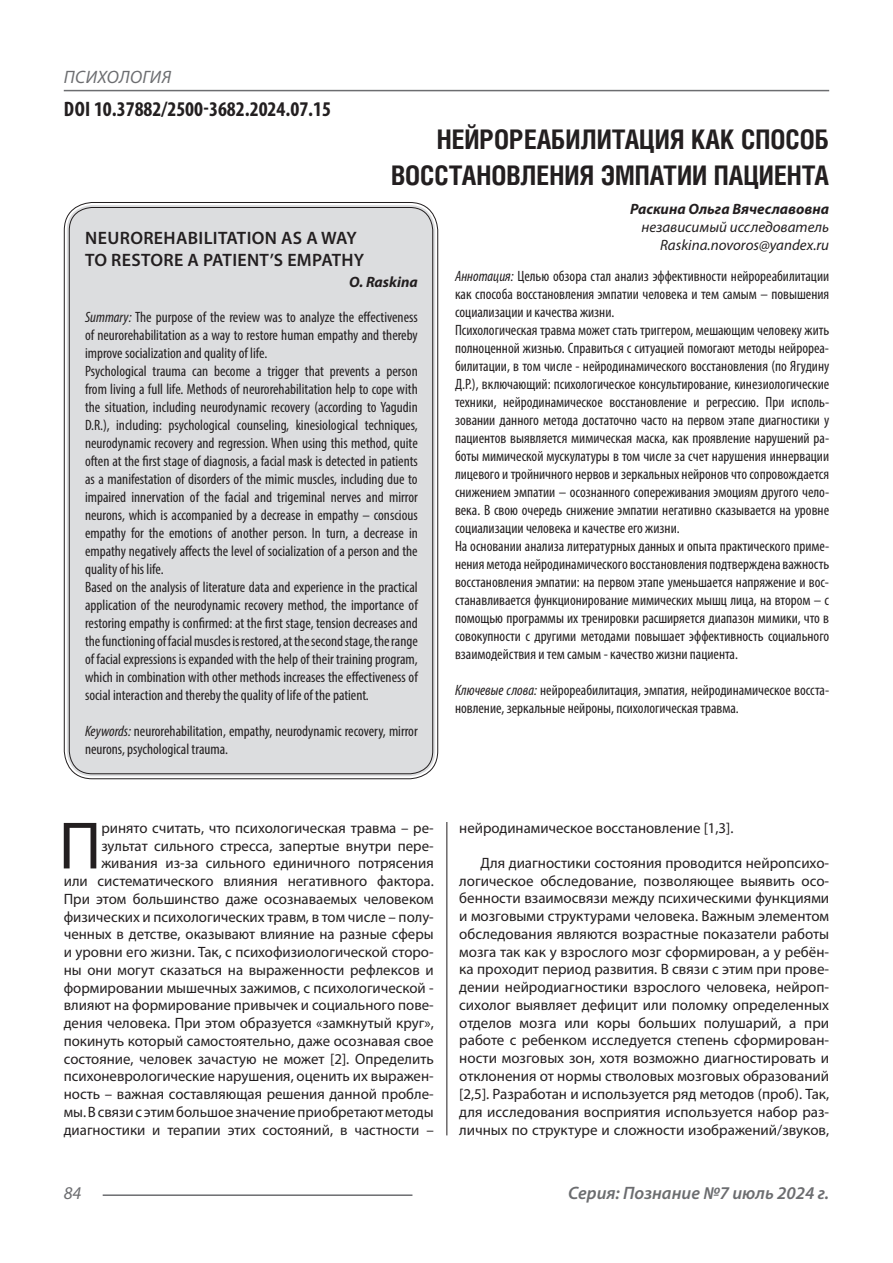
<style>
.page{position:relative;width:893px;height:1263px;background:#fff}
.page>*{position:absolute;margin:0;border:0;box-sizing:border-box;transform-origin:0 0}
.Статья_текст_первый{font:67.5px "Myriad Pro";color:#231f20}
.Статья_название{font:700 27px "Helios Cond C";color:#231f20}
.ДОИ{font:700 condensed 21px "Myriad Pro";color:#231f20}
.Статья_название_англ{font:600 18px "Myriad Pro";letter-spacing:.02em;color:#231f20}
.t1{font:italic 600 18px "Myriad Pro";color:#6c6d70}
.t2{font:italic 18px "Myriad Pro";letter-spacing:.02em;color:#6c6d70}
.Статья_аннотация_тек{font:condensed 15px/18px "Myriad Pro";color:#231f20;text-align:justify}
.Статья_аннотация_анг{font:condensed 15px/18px "Myriad Pro";color:#231f20;text-align:justify}
.Статья_текст_первый-2{font:15px/17.7px "Myriad Pro";color:#231f20;text-align:right}
.Статья_текст{font:15px/17.9px "Myriad Pro";color:#231f20;text-align:justify}
.Статья_автор_инфо{font:italic 15px "Myriad Pro";color:#231f20}
.Статья_автор_фио_рус{font:italic 700 15px "Myriad Pro";color:#231f20}
.Статья_автор_англ{font:italic 700 15px "Myriad Pro";color:#231f20}
.s1{font-style:italic}
</style>
<div class="page">
<hr style="left:446px;top:128px;width:1px;height:1007px;background:#231f20">
<hr style="left:103px;top:1194px;width:309px;height:2px;background:#6c6d70">
<hr style="left:64px;top:90px;width:765px;height:1px;background:#6c6d70">
<div style="left:67px;top:205px;width:368px;height:571px;background:#dcdddf;border-radius:26px"></div>
<p class="t2" style="left:64px;top:66px;width:109px">ПСИХОЛОГИЯ</p>
<p class="ДОИ" style="left:64px;top:96px;width:269px">DOI 10.37882/2500-3682.2024.07.15</p>
<p class="Статья_название" style="left:437px;top:124px;width:394px">НЕЙРОРЕАБИЛИТАЦИЯ КАК СПОСОБ</p>
<p class="Статья_название" style="left:391px;top:160px;width:440px">ВОССТАНОВЛЕНИЯ ЭМПАТИИ ПАЦИЕНТА</p>
<p class="Статья_автор_фио_рус" style="left:630px;top:199px;width:201px">Раскина Ольга Вячеславовна</p>
<p class="Статья_автор_инфо" style="left:642px;top:218px;width:189px">независимый исследователь</p>
<p class="Статья_автор_инфо" style="left:660px;top:236px;width:171px">Raskina.novoros@yandex.ru</p>
<p class="Статья_аннотация_тек" style="left:455px;top:267px;width:376px"><span class="s1">Аннотация:</span> Целью обзора стал анализ эффективности нейрореабилитации как способа восстановления эмпатии человека и тем самым – повышения социализации и качества жизни.</p>
<p class="Статья_аннотация_тек" style="left:455px;top:321px;width:376px">Психологическая травма может стать триггером, мешающим человеку жить полноценной жизнью. Справиться с ситуацией помогают методы нейрореа&shy;билитации, в том числе - нейродинамического восстановления (по Ягудину Д.Р.), включающий: психологическое консультирование, кинезиологические техники, нейродинамическое восстановление и регрессию. При исполь&shy;зовании данного метода достаточно часто на первом этапе диагностики у пациентов выявляется мимическая маска, как проявление нарушений ра&shy;боты мимической мускулатуры в том числе за счет нарушения иннервации лицевого и тройничного нервов и зеркальных нейронов что сопровождается снижением эмпатии – осознанного сопереживания эмоциям другого чело&shy;века. В свою очередь снижение эмпатии негативно сказывается на уровне социализации человека и качестве его жизни.</p>
<p class="Статья_аннотация_тек" style="left:455px;top:537px;width:376px">На основании анализа литературных данных и опыта практического приме&shy;нения метода нейродинамического восстановления подтверждена важность восстановления эмпатии: на первом этапе уменьшается напряжение и вос&shy;станавливается функционирование мимических мышц лица, на втором – с помощью программы их тренировки расширяется диапазон мимики, что в совокупности с другими методами повышает эффективность социального взаимодействия и тем самым - качество жизни пациента.</p>
<p class="Статья_аннотация_тек" style="left:455px;top:681px;width:376px"><span class="s1">Ключевые слова:</span> нейрореабилитация, эмпатия, нейродинамическое восста&shy;новление, зеркальные нейроны, психологическая травма.</p>
<p class="Статья_название_англ" style="left:85px;top:226px;width:273px">NEUROREHABILITATION AS A WAY</p>
<p class="Статья_название_англ" style="left:85px;top:248px;width:280px">TO RESTORE A PATIENT’S EMPATHY</p>
<p class="Статья_автор_англ" style="left:349px;top:273px;width:70px">O. Raskina</p>
<p class="Статья_аннотация_анг" style="left:85px;top:308px;width:334px"><span class="s1">Summary:</span> The purpose of the review was to analyze the effectiveness of neurorehabilitation as a way to restore human empathy and thereby improve socialization and quality of life.</p>
<p class="Статья_аннотация_анг" style="left:85px;top:362px;width:334px">Psychological trauma can become a trigger that prevents a person from living a full life. Methods of neurorehabilitation help to cope with the situation, including neurodynamic recovery (according to Yagudin D.R.), including: psychological counseling, kinesiological techniques, neurodynamic recovery and regression. When using this method, quite often at the first stage of diagnosis, a facial mask is detected in patients as a manifestation of disorders of the mimic muscles, including due to impaired innervation of the facial and trigeminal nerves and mirror neurons, which is accompanied by a decrease in empathy – conscious empathy for the emotions of another person. In turn, a decrease in empathy negatively affects the level of socialization of a person and the quality of his life.</p>
<p class="Статья_аннотация_анг" style="left:85px;top:578px;width:334px">Based on the analysis of literature data and experience in the practical application of the neurodynamic recovery method, the importance of restoring empathy is confirmed: at the first stage, tension decreases and the functioning of facial muscles is restored, at the second stage, the range of facial expressions is expanded with the help of their training program, which in combination with other methods increases the effectiveness of social interaction and thereby the quality of life of the patient.</p>
<p class="Статья_аннотация_анг" style="left:85px;top:722px;width:334px"><span class="s1">Keywords:</span> neurorehabilitation, empathy, neurodynamic recovery, mirror neurons, psychological trauma.</p>
<p class="Статья_текст_первый-2" style="left:64px;top:819px;width:371px">ринято считать, что психологическая травма – ре&shy;зультат сильного стресса, запертые внутри пере&shy;живания из-за сильного единичного потрясения<br>или систематического влияния негативного фактора.<br>При этом большинство даже осознаваемых человеком физических и психологических травм, в том числе – полу&shy;ченных в детстве, оказывают влияние на разные сферы и уровни его жизни. Так, с психофизиологической сторо&shy;ны они могут сказаться на выраженности рефлексов и формировании мышечных зажимов, с психологической - влияют на формирование привычек и социального пове&shy;дения человека. При этом образуется «замкнутый круг», покинуть который самостоятельно, даже осознавая свое состояние, человек зачастую не может [2]. Определить психоневрологические нарушения, оценить их выражен&shy;ность – важная составляющая решения данной пробле&shy;мы. В связи с этим большое значение приобретают методы диагностики и терапии этих состояний, в частности –</p>
<p class="Статья_текст_первый-2" style="left:459px;top:819px;width:276px">нейродинамическое восстановление [1,3].</p>
<p class="Статья_текст_первый" style="left:59px;top:804px;width:44px">П</p>
<p class="Статья_текст" style="left:459px;top:854px;width:371px;text-indent:21px">Для диагностики состояния проводится нейропсихо&shy;логическое обследование, позволяющее выявить осо&shy;бенности взаимосвязи между психическими функциями и мозговыми структурами человека. Важным элементом обследования являются возрастные показатели работы мозга так как у взрослого мозг сформирован, а у ребён&shy;ка проходит период развития. В связи с этим при прове&shy;дении нейродиагностики взрослого человека, нейроп&shy;сихолог выявляет дефицит или поломку определенных отделов мозга или коры больших полушарий, а при работе с ребенком исследуется степень сформирован&shy;ности мозговых зон, хотя возможно диагностировать и отклонения от нормы стволовых мозговых образований [2,5]. Разработан и используется ряд методов (проб). Так, для исследования восприятия используется набор раз&shy;личных по структуре и сложности изображений/звуков,</p>
<p class="t2" style="left:64px;top:1182px;width:19px">84</p>
<p class="t1" style="left:568px;top:1182px;width:263px">Серия: Познание №7 июль 2024 г.</p>
</div>
